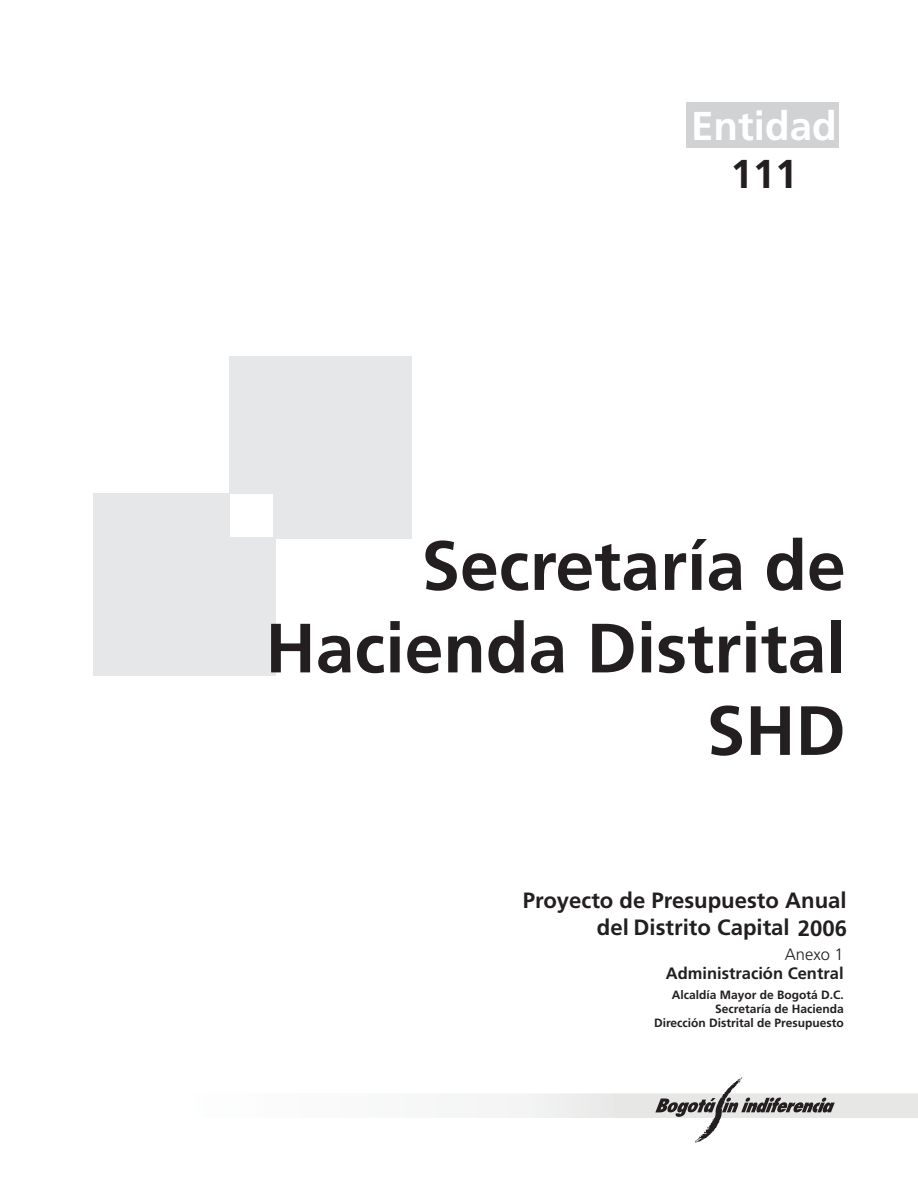
<style>
.page{position:relative;width:918px;height:1188px;background:#fff}
.page>*{position:absolute;margin:0;border:0;box-sizing:border-box;transform-origin:0 0}
.t1{font:700 69.6px/82.5px "Frutiger LT Std";color:#231f20;text-align:right}
.t2{font:700 40.2px "Frutiger LT Std";color:#fff}
.t3{font:700 40.2px "Frutiger LT Std";color:#231f20}
.t4{font:700 22.2px/27.6px "Frutiger LT Std";color:#231f20;text-align:right}
.t5{font:700 16.5px "Frutiger LT Std";color:#231f20}
.t6{font:300 16.5px "Frutiger LT Std";color:#231f20}
.t7{font:700 12px/14.2px "Frutiger LT Std";color:#231f20;text-align:right}
</style>
<div class="page">
<div style="left:229px;top:357px;width:183px;height:182px;background:#e6e7e9"></div>
<div style="left:93px;top:493px;width:182px;height:182px;background:#e6e7e9"></div>
<div style="left:231px;top:494px;width:42px;height:43px;background:#fff"></div>
<div style="left:687px;top:103px;width:152px;height:45px;background:#d1d2d4"></div>
<svg style="left:655px;top:1077px;width:180px;height:65px"></svg>
<h2 class="t2" style="left:691px;top:110px;width:147px">Entidad</h2>
<h2 class="t3" style="left:730px;top:157px;width:69px">111</h2>
<h1 class="t1" style="left:265px;top:530px;width:582px">Secretaría de<br>Hacienda Distrital<br>SHD</h1>
<h3 class="t4" style="left:523px;top:888px;width:326px">Proyecto de Presupuesto Anual del Distrito Capital 2006</h3>
<h3 class="t6" style="left:785px;top:944px;width:60px">Anexo 1</h3>
<h3 class="t5" style="left:666px;top:967px;width:179px">Administración Central</h3>
<p class="t7" style="left:654px;top:988px;width:191px">Alcaldía Mayor de Bogotá D.C.<br>Secretaría de Hacienda<br>Dirección Distrital de Presupuesto</p>
</div>
